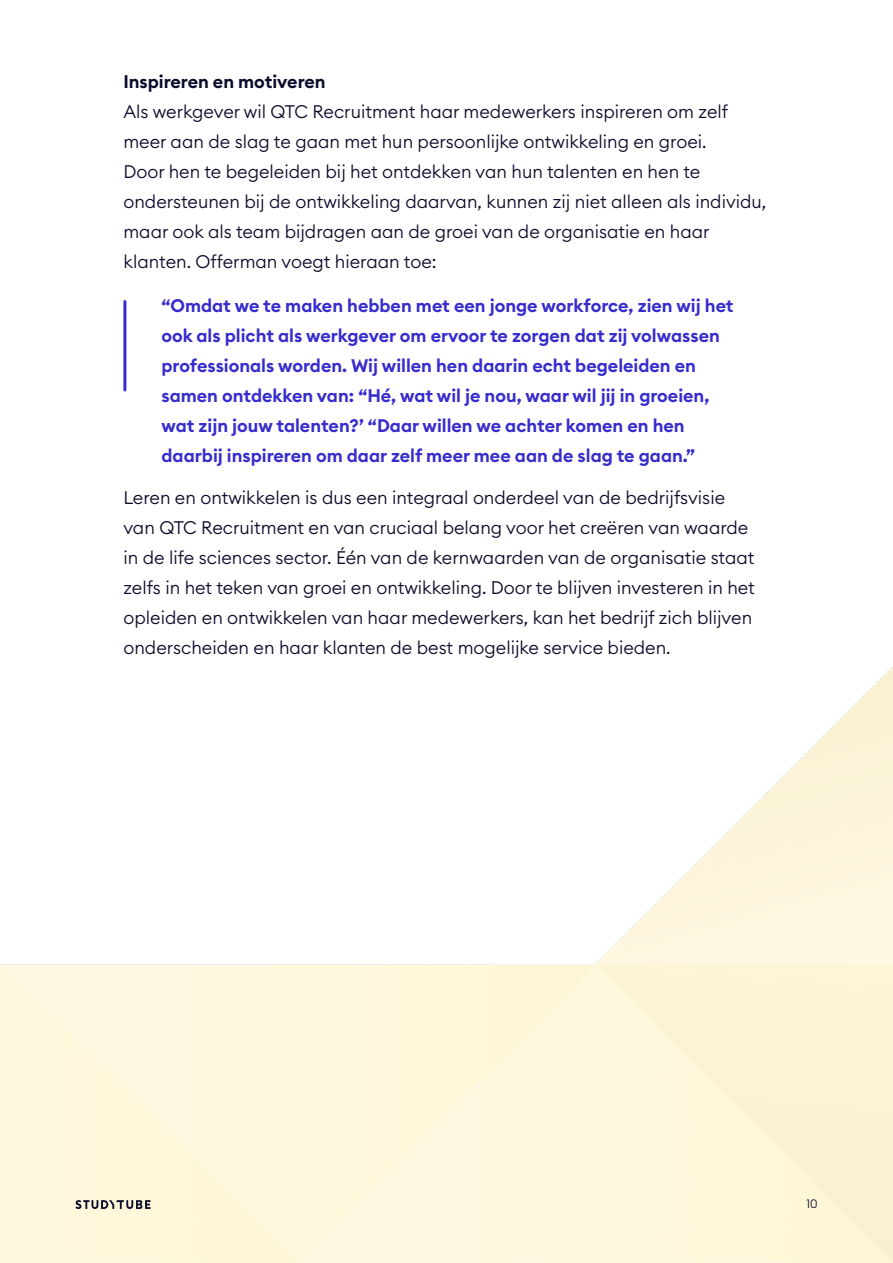
<style>
.page{position:relative;width:893px;height:1263px;background:#fff}
.page>*{position:absolute;margin:0;border:0;box-sizing:border-box;transform-origin:0 0}
.t1{font:300 18px/30px "Euclid Circular B";color:#0b0b2b}
.t2{font:600 18px/30px "Euclid Circular B";color:#372ccd}
.t3{font:600 18px "Euclid Circular B";color:#0b0b2b}
.t4{font:300 12px "Euclid Circular B";color:#0b0b2b}
</style>
<div class="page">
<svg style="left:75px;top:1200px;width:75px;height:9px"></svg>
<hr style="left:123px;top:301px;width:3px;height:89px;background:#372ccd">
<p class="t3" style="left:123px;top:70px;width:204px">Inspireren en motiveren</p>
<p class="t1" style="left:123px;top:96px;width:644px">Als werkgever wil QTC Recruitment haar medewerkers inspireren om zelf meer aan de slag te gaan met hun persoonlijke ontwikkeling en groei.<br>Door hen te begeleiden bij het ontdekken van hun talenten en hen te ondersteunen bij de ontwikkeling daarvan, kunnen zij niet alleen als individu, maar ook als team bijdragen aan de groei van de organisatie en haar klanten. Offerman voegt hieraan toe:</p>
<p class="t2" style="left:161px;top:290px;width:574px">“Omdat we te maken hebben met een jonge workforce, zien wij het ook als plicht als werkgever om ervoor te zorgen dat zij volwassen professionals worden. Wij willen hen daarin echt begeleiden en samen ontdekken van: “Hé, wat wil je nou, waar wil jij in groeien, wat zijn jouw talenten?’ “Daar willen we achter komen en hen daarbij inspireren om daar zelf meer mee aan de slag te gaan.”</p>
<p class="t1" style="left:123px;top:482px;width:633px">Leren en ontwikkelen is dus een integraal onderdeel van de bedrijfsvisie van QTC Recruitment en van cruciaal belang voor het creëren van waarde in de life sciences sector. Één van de kernwaarden van de organisatie staat zelfs in het teken van groei en ontwikkeling. Door te blijven investeren in het opleiden en ontwikkelen van haar medewerkers, kan het bedrijf zich blijven onderscheiden en haar klanten de best mogelijke service bieden.</p>
<p class="t4" style="left:806px;top:1196px;width:13px">10</p>
</div>
